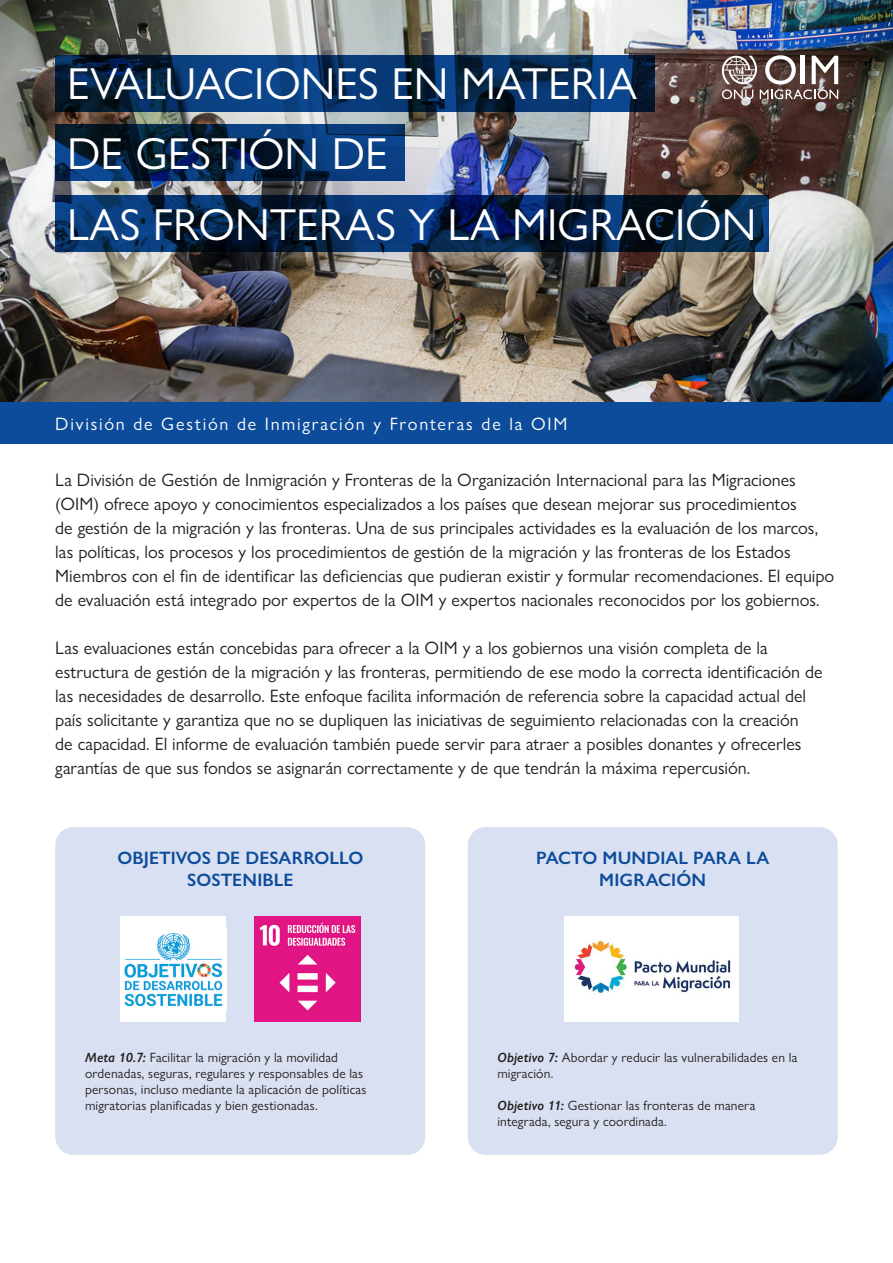
<style>
.page{position:relative;width:893px;height:1263px;background:#fff}
.page>*{position:absolute;margin:0;border:0;box-sizing:border-box;transform-origin:0 0}
.t1{font:45px "Gill Sans Nova";color:#fff}
.Paragraph_Style_1{font:18px/24px "Gill Sans Nova";color:#231f20}
.Paragraph_Style_1-2{font:600 18px/21.6px "Gill Sans Nova";letter-spacing:.005em;color:#0d4c9b;text-align:center}
.Paragraph_Style_1-3{font:18px "Gill Sans Nova";letter-spacing:.1em;color:#fff}
.Paragraph_Style_1-4{font:13.5px/16.2px "Gill Sans Nova";letter-spacing:.01em;color:#231f20}
.s1{font-weight:600;font-style:italic}
</style>
<div class="page">
<div style="left:55px;top:827px;width:370px;height:328px;background:#d9e0f1;border-radius:18px"></div>
<div style="left:468px;top:827px;width:370px;height:328px;background:#d9e0f1;border-radius:18px"></div>
<img style="left:0;top:0;width:893px;height:402px">
<svg style="left:55px;top:55px;width:600px;height:57px;background:#072f5f"></svg>
<svg style="left:55px;top:124px;width:350px;height:57px;background:#062954"></svg>
<svg style="left:55px;top:195px;width:713px;height:56px;background:#06264e"></svg>
<img style="left:255px;top:916px;width:105px;height:106px">
<div style="left:120px;top:916px;width:106px;height:106px;background:#fff"></div>
<img style="left:124px;top:933px;width:99px;height:74px">
<svg style="left:722px;top:55px;width:116px;height:44px"></svg>
<div style="left:0;top:402px;width:893px;height:41px;background:#0d4c9b"></div>
<div style="left:565px;top:916px;width:174px;height:106px;background:#fff"></div>
<img style="left:574px;top:940px;width:157px;height:54px">
<p class="t1" style="left:67px;top:56px;width:571px">EVALUACIONES EN MATERIA</p>
<p class="t1" style="left:67px;top:127px;width:322px">DE GESTIÓN DE</p>
<p class="t1" style="left:67px;top:197px;width:691px">LAS FRONTERAS Y LA MIGRACIÓN</p>
<p class="Paragraph_Style_1-3" style="left:55px;top:413px;width:514px">División de Gestión de Inmigración y Fronteras de la OIM</p>
<p class="Paragraph_Style_1" style="left:55px;top:468px;width:780px">La División de Gestión de Inmigración y Fronteras de la Organización Internacional para las Migraciones (OIM) ofrece apoyo y conocimientos especializados a los países que desean mejorar sus procedimientos<br>de gestión de la migración y las fronteras. Una de sus principales actividades es la evaluación de los marcos, las políticas, los procesos y los procedimientos de gestión de la migración y las fronteras de los Estados Miembros con el fin de identificar las deficiencias que pudieran existir y formular recomendaciones. El equipo de evaluación está integrado por expertos de la OIM y expertos nacionales reconocidos por los gobiernos.</p>
<p class="Paragraph_Style_1" style="left:55px;top:636px;width:769px">Las evaluaciones están concebidas para ofrecer a la OIM y a los gobiernos una visión completa de la estructura de gestión de la migración y las fronteras, permitiendo de ese modo la correcta identificación de las necesidades de desarrollo. Este enfoque facilita información de referencia sobre la capacidad actual del país solicitante y garantiza que no se dupliquen las iniciativas de seguimiento relacionadas con la creación<br>de capacidad. El informe de evaluación también puede servir para atraer a posibles donantes y ofrecerles garantías de que sus fondos se asignarán correctamente y de que tendrán la máxima repercusión.</p>
<p class="Paragraph_Style_1-2" style="left:117px;top:847px;width:247px">OBJETIVOS DE DESARROLLO<br>SOSTENIBLE</p>
<p class="Paragraph_Style_1-2" style="left:536px;top:847px;width:235px">PACTO MUNDIAL PARA LA<br>MIGRACIÓN</p>
<p class="Paragraph_Style_1-4" style="left:85px;top:1049px;width:283px"><span class="s1">Meta 10.7:</span> Facilitar la migración y la movilidad ordenadas, seguras, regulares y responsables de las personas, incluso mediante la aplicación de políticas migratorias planificadas y bien gestionadas.</p>
<p class="Paragraph_Style_1-4" style="left:497px;top:1049px;width:302px"><span class="s1">Objetivo 7:</span> Abordar y reducir las vulnerabilidades en la migración.</p>
<p class="Paragraph_Style_1-4" style="left:497px;top:1097px;width:259px"><span class="s1">Objetivo 11:</span> Gestionar las fronteras de manera integrada, segura y coordinada.</p>
</div>
